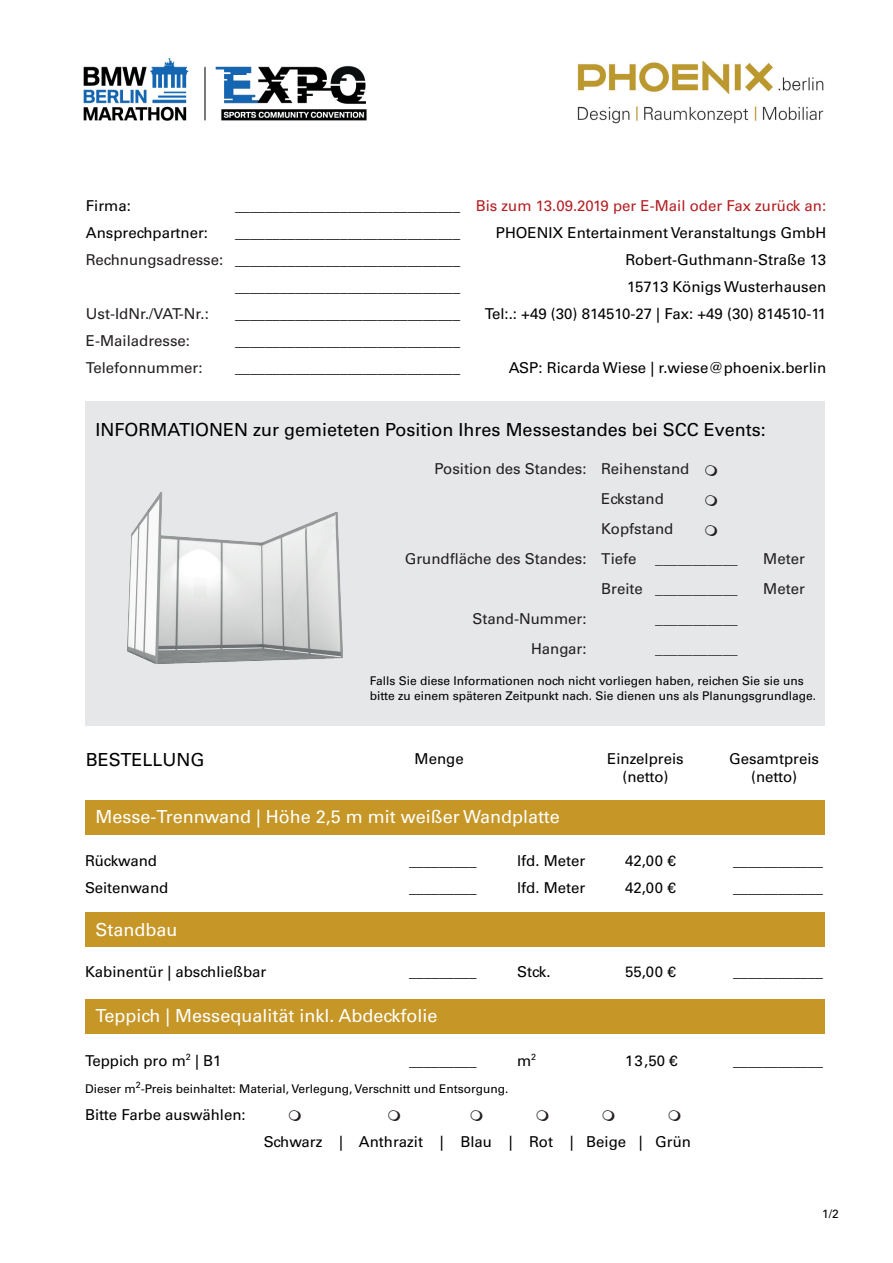
<style>
.page{position:relative;width:893px;height:1263px;background:#fff}
.page>*{position:absolute;margin:0;border:0;box-sizing:border-box;transform-origin:0 0}
.t1{font:18px "Univers LT Std";color:#fff}
.t2{font:18px "Univers LT Std";color:#000001}
.t3{font:15px "Univers LT Std";color:#000001}
.t4{font:15px "Univers LT Std";color:#000002}
.t5{font:15px "Univers LT Std";color:#231f20}
.t6{font:15px "Univers LT Std";color:#b41f23}
.t7{font:12px/15px "Univers LT Std";color:#000002}
</style>
<div class="page">
<div style="left:85px;top:402px;width:740px;height:324px;background:#e6e7e9"></div>
<img style="left:127px;top:492px;width:216px;height:172px">
<div style="left:85px;top:800px;width:740px;height:34px;background:#c69626"></div>
<div style="left:85px;top:913px;width:740px;height:34px;background:#c69626"></div>
<div style="left:85px;top:999px;width:740px;height:34px;background:#c69626"></div>
<img style="left:577px;top:61px;width:247px;height:63px">
<img style="left:83px;top:58px;width:284px;height:63px">
<p class="t3" style="left:86px;top:197px;width:47px">Firma:</p>
<p class="t3" style="left:86px;top:224px;width:124px">Ansprechpartner:</p>
<p class="t5" style="left:86px;top:251px;width:139px">Rechnungsadresse:</p>
<p class="t5" style="left:86px;top:305px;width:125px">Ust-IdNr./VAT-Nr.:</p>
<p class="t5" style="left:86px;top:332px;width:106px">E-Mailadresse:</p>
<p class="t5" style="left:86px;top:359px;width:118px">Telefonnummer:</p>
<p class="t3" style="left:235px;top:197px;width:227px">______________________________</p>
<p class="t3" style="left:235px;top:224px;width:227px">______________________________</p>
<p class="t3" style="left:235px;top:251px;width:227px">______________________________</p>
<p class="t3" style="left:235px;top:278px;width:227px">______________________________</p>
<p class="t3" style="left:235px;top:305px;width:227px">______________________________</p>
<p class="t3" style="left:235px;top:332px;width:227px">______________________________</p>
<p class="t3" style="left:235px;top:359px;width:227px">______________________________</p>
<p class="t6" style="left:476px;top:197px;width:352px">Bis zum 13.09.2019 per E-Mail oder Fax zurück an:</p>
<p class="t3" style="left:496px;top:224px;width:332px">PHOENIX Entertainment Veranstaltungs GmbH</p>
<p class="t3" style="left:625px;top:251px;width:202px">Robert-Guthmann-Straße 13</p>
<p class="t3" style="left:627px;top:278px;width:201px">15713 Königs Wusterhausen</p>
<p class="t3" style="left:485px;top:305px;width:343px">Tel:.: +49 (30) 814510-27 | Fax: +49 (30) 814510-11</p>
<p class="t3" style="left:509px;top:359px;width:319px">ASP: Ricarda Wiese | r.wiese@phoenix.berlin</p>
<p class="t2" style="left:95px;top:419px;width:672px">INFORMATIONEN zur gemieteten Position Ihres Messestandes bei SCC Events:</p>
<p class="t5" style="left:434px;top:459px;width:154px">Position des Standes:</p>
<p class="t5" style="left:405px;top:549px;width:183px">Grundfläche des Standes:</p>
<p class="t5" style="left:472px;top:609px;width:116px">Stand-Nummer:</p>
<p class="t5" style="left:531px;top:639px;width:57px">Hangar:</p>
<p class="t5" style="left:601px;top:460px;width:90px">Reihenstand</p>
<p class="t5" style="left:601px;top:490px;width:64px">Eckstand</p>
<p class="t5" style="left:601px;top:520px;width:74px">Kopfstand</p>
<p class="t5" style="left:601px;top:550px;width:138px">Tiefe ___________</p>
<p class="t5" style="left:763px;top:550px;width:43px">Meter</p>
<p class="t5" style="left:601px;top:580px;width:138px">Breite ___________</p>
<p class="t5" style="left:763px;top:580px;width:43px">Meter</p>
<p class="t5" style="left:655px;top:610px;width:84px">___________</p>
<p class="t5" style="left:655px;top:640px;width:84px">___________</p>
<p class="t7" style="left:370px;top:673px;width:448px">Falls Sie diese Informationen noch nicht vorliegen haben, reichen Sie sie uns bitte zu einem späteren Zeitpunkt nach. Sie dienen uns als Planungsgrundlage.</p>
<p class="t2" style="left:86px;top:749px;width:120px">BESTELLUNG</p>
<p class="t4" style="left:415px;top:749px;width:51px">Menge</p>
<p class="t4" style="left:607px;top:749px;width:78px">Einzelpreis</p>
<p class="t4" style="left:622px;top:767px;width:48px">(netto)</p>
<p class="t1" style="left:96px;top:806px;width:466px">Messe-Trennwand | Höhe 2,5 m mit weißer Wandplatte</p>
<p class="t4" style="left:729px;top:749px;width:92px">Gesamtpreis</p>
<p class="t4" style="left:751px;top:767px;width:48px">(netto)</p>
<p class="t4" style="left:85px;top:852px;width:73px">Rückwand</p>
<p class="t4" style="left:85px;top:879px;width:85px">Seitenwand</p>
<p class="t1" style="left:96px;top:918px;width:84px">Standbau</p>
<p class="t4" style="left:85px;top:963px;width:183px">Kabinentür | abschließbar</p>
<p class="t4" style="left:409px;top:852px;width:69px">_________</p>
<p class="t4" style="left:409px;top:879px;width:69px">_________</p>
<p class="t4" style="left:409px;top:963px;width:69px">_________</p>
<p class="t1" style="left:96px;top:1005px;width:343px">Teppich | Messequalität inkl. Abdeckfolie</p>
<p class="t4" style="left:85px;top:1051px;width:138px">Teppich pro m<sup>2</sup> | B1</p>
<p class="t4" style="left:409px;top:1051px;width:69px">_________</p>
<p class="t4" style="left:517px;top:852px;width:70px">lfd. Meter</p>
<p class="t4" style="left:625px;top:852px;width:52px">42,00 €</p>
<p class="t4" style="left:733px;top:852px;width:91px">____________</p>
<p class="t4" style="left:517px;top:879px;width:70px">lfd. Meter</p>
<p class="t4" style="left:625px;top:879px;width:52px">42,00 €</p>
<p class="t4" style="left:733px;top:879px;width:91px">____________</p>
<p class="t4" style="left:517px;top:963px;width:35px">Stck.</p>
<p class="t4" style="left:625px;top:963px;width:52px">55,00 €</p>
<p class="t4" style="left:733px;top:963px;width:91px">____________</p>
<p class="t4" style="left:517px;top:1051px;width:21px">m<sup>2</sup></p>
<p class="t4" style="left:625px;top:1051px;width:54px">13,50 €</p>
<p class="t4" style="left:733px;top:1051px;width:91px">____________</p>
<p class="t7" style="left:85px;top:1081px;width:425px">Dieser m<sup>2</sup>-Preis beinhaltet: Material, Verlegung, Verschnitt und Entsorgung.</p>
<p class="t4" style="left:85px;top:1105px;width:162px">Bitte Farbe auswählen:</p>
<p class="t4" style="left:264px;top:1132px;width:429px">Schwarz | Anthrazit | Blau | Rot | Beige | Grün</p>
<p class="t7" style="left:822px;top:1206px;width:18px">1/2</p>
</div>
